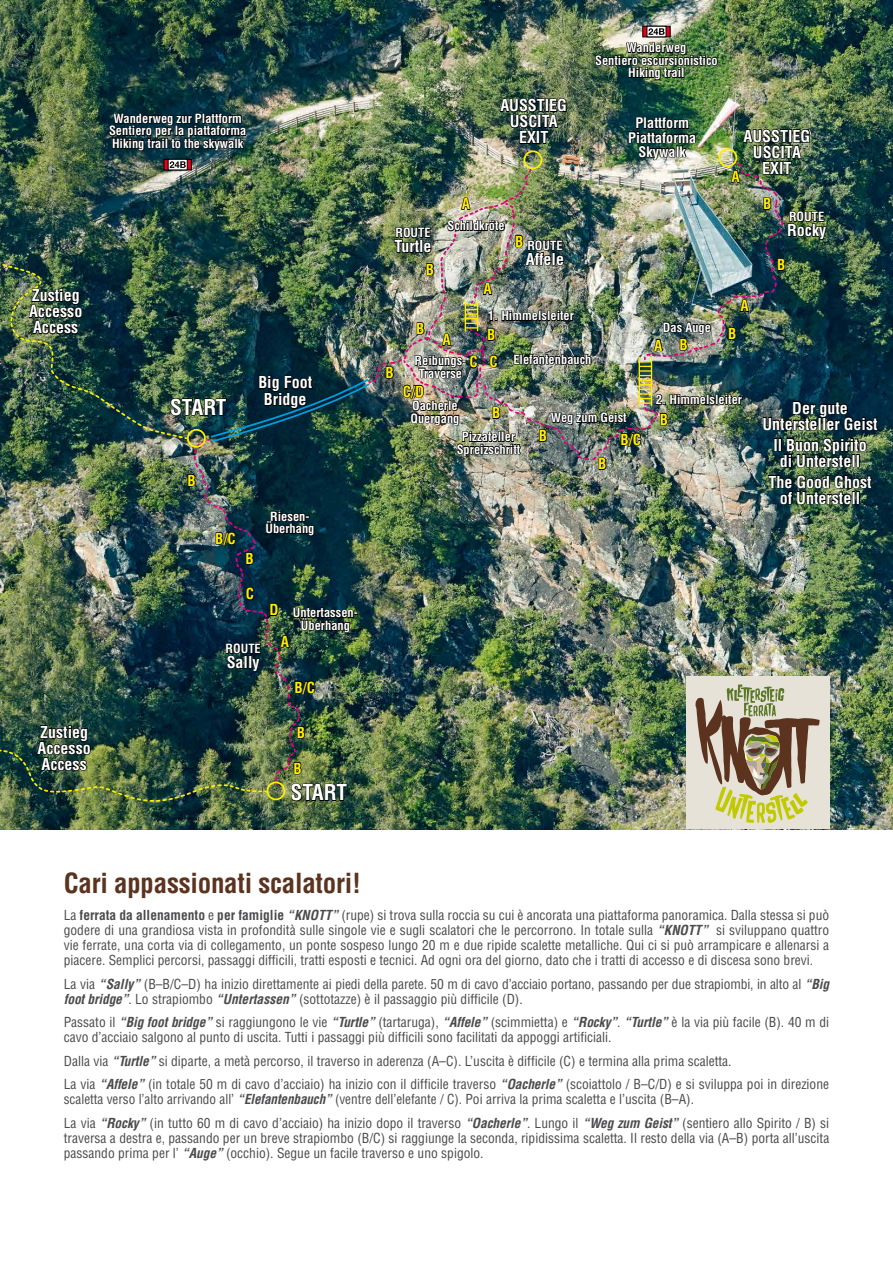
<style>
.page{position:relative;width:893px;height:1263px;background:#fff}
.page>*{position:absolute;margin:0;border:0;box-sizing:border-box;transform-origin:0 0}
.t1{font:700 condensed 27px "Helvetica";letter-spacing:-.01em;color:#5b331f}
.t2{font:700 condensed 21.3px "Helvetica LT Std";letter-spacing:-.01em;color:#fff}
.t3{font:700 condensed 16.05px/16px "Helvetica LT Std";color:#fff;text-align:center}
.t4{font:700 condensed 14.85px "Helvetica LT Std";color:#ffed00}
.t5{font:700 condensed 14.25px/14.2px "Helvetica LT Std";color:#fff;text-align:center}
.t6{font:condensed 13.5px/15px "Helvetica";color:#4b4b4d}
.t7{font:700 condensed 12.45px/12.5px "Helvetica LT Std";color:#fff;text-align:center}
.s1{font-weight:700}
.s2{font-weight:700;font-style:italic}
</style>
<div class="page">
<img style="left:0;top:0;width:893px;height:829px">
<div style="left:686px;top:677px;width:143px;height:152px;background:#e6e2d7"></div>
<img style="left:0;top:24px;width:879px;height:799px">
<p class="t3" style="left:29px;top:287px;width:55px;text-align:left">Zustieg<br>Accesso<br>Access</p>
<p class="t3" style="left:37px;top:724px;width:55px;text-align:left">Zustieg<br>Accesso<br>Access</p>
<p class="t7" style="left:595px;top:42px;width:124px">Wanderweg<br>Sentiero escursionistico<br>Hiking trail</p>
<p class="t3" style="left:500px;top:97px;width:68px">AUSSTIEG<br>USCITA<br>EXIT</p>
<p class="t7" style="left:109px;top:112px;width:139px">Wanderweg zur Plattform<br>Sentiero per la piattaforma<br>Hiking trail to the skywalk</p>
<p class="t5" style="left:628px;top:116px;width:69px">Plattform<br>Piattaforma<br>Skywalk</p>
<p class="t7" style="left:395px;top:226px;width:37px">ROUTE</p>
<p class="t3" style="left:394px;top:238px;width:39px">Turtle</p>
<p class="t4" style="left:426px;top:260px;width:10px">B</p>
<p class="t4" style="left:416px;top:319px;width:10px">B</p>
<p class="t4" style="left:462px;top:194px;width:10px">A</p>
<p class="t7" style="left:447px;top:219px;width:59px">Schildkröte</p>
<p class="t4" style="left:483px;top:280px;width:10px">A</p>
<p class="t4" style="left:515px;top:232px;width:10px">B</p>
<p class="t7" style="left:527px;top:239px;width:37px">ROUTE</p>
<p class="t3" style="left:526px;top:251px;width:40px">Affele</p>
<p class="t4" style="left:442px;top:330px;width:10px">A</p>
<p class="t7" style="left:488px;top:310px;width:88px">1. Himmelsleiter</p>
<p class="t4" style="left:487px;top:326px;width:10px">B</p>
<p class="t7" style="left:663px;top:321px;width:50px">Das Auge</p>
<p class="t4" style="left:654px;top:335px;width:35px">A B</p>
<p class="t3" style="left:744px;top:128px;width:68px">AUSSTIEG<br>USCITA<br>EXIT</p>
<p class="t4" style="left:731px;top:167px;width:10px">A</p>
<p class="t4" style="left:763px;top:194px;width:10px">B</p>
<p class="t7" style="left:789px;top:210px;width:37px">ROUTE</p>
<p class="t3" style="left:787px;top:222px;width:41px">Rocky</p>
<p class="t4" style="left:740px;top:297px;width:10px">A</p>
<p class="t4" style="left:728px;top:324px;width:10px">B</p>
<p class="t4" style="left:777px;top:255px;width:10px">B</p>
<h2 class="t2" style="left:170px;top:394px;width:58px">START</h2>
<p class="t3" style="left:258px;top:374px;width:55px;line-height:16.8px">Big Foot<br>Bridge</p>
<p class="t4" style="left:187px;top:471px;width:10px">B</p>
<p class="t4" style="left:215px;top:529px;width:22px">B/C</p>
<p class="t4" style="left:245px;top:549px;width:10px">B</p>
<p class="t4" style="left:246px;top:585px;width:10px">C</p>
<p class="t7" style="left:265px;top:510px;width:51px">Riesen-<br>Überhang</p>
<p class="t4" style="left:270px;top:601px;width:11px">D</p>
<p class="t7" style="left:293px;top:606px;width:66px">Untertassen-<br>Überhang</p>
<p class="t7" style="left:226px;top:642px;width:37px">ROUTE</p>
<p class="t3" style="left:227px;top:654px;width:34px">Sally</p>
<p class="t4" style="left:281px;top:632px;width:10px">A</p>
<p class="t4" style="left:294px;top:678px;width:22px">B/C</p>
<p class="t4" style="left:297px;top:723px;width:10px">B</p>
<p class="t4" style="left:293px;top:759px;width:10px">B</p>
<h2 class="t2" style="left:291px;top:779px;width:58px">START</h2>
<p class="t4" style="left:386px;top:363px;width:10px">B</p>
<p class="t7" style="left:415px;top:354px;width:53px">Reibungs-</p>
<p class="t7" style="left:513px;top:353px;width:80px">Elefantenbauch</p>
<p class="t7" style="left:419px;top:367px;width:45px">Traverse</p>
<p class="t4" style="left:469px;top:352px;width:30px">C C</p>
<p class="t4" style="left:403px;top:382px;width:23px">C/D</p>
<p class="t7" style="left:410px;top:399px;width:51px;text-align:left">Oacherle<br>Quergang</p>
<p class="t4" style="left:492px;top:404px;width:10px">B</p>
<p class="t7" style="left:457px;top:430px;width:65px">Pizzateller<br>Spreizschritt</p>
<p class="t7" style="left:551px;top:411px;width:77px">Weg zum Geist</p>
<p class="t4" style="left:539px;top:426px;width:10px">B</p>
<p class="t4" style="left:598px;top:455px;width:10px">B</p>
<p class="t4" style="left:621px;top:430px;width:22px">B/C</p>
<p class="t7" style="left:656px;top:393px;width:88px">2. Himmelsleiter</p>
<p class="t4" style="left:660px;top:410px;width:10px">B</p>
<p class="t3" style="left:762px;top:400px;width:117px">Der gute<br>Untersteller Geist</p>
<p class="t3" style="left:773px;top:437px;width:95px">Il Buon Spirito di Unterstell</p>
<p class="t3" style="left:768px;top:474px;width:105px">The Good Ghost of Unterstell</p>
<h1 class="t1" style="left:64px;top:866px;width:299px">Cari appassionati scalatori!</h1>
<p class="t6" style="left:64px;top:908px;width:767px;text-align:justify">La <span class="s1">ferrata da allenamento</span> e <span class="s1">per famiglie</span> <span class="s2">“KNOTT”</span> (rupe) si trova sulla roccia su cui è ancorata una piattaforma panoramica. Dalla stessa si può godere di una grandiosa vista in profondità sulle singole vie e sugli scalatori che le percorrono. In totale sulla <span class="s2">“KNOTT”</span> si sviluppano quattro vie ferrate, una corta via di collegamento, un ponte sospeso lungo 20 m e due ripide scalette metalliche. Qui ci si può arrampicare e allenarsi a piacere. Semplici percorsi, passaggi difficili, tratti esposti e tecnici. Ad ogni ora del giorno, dato che i tratti di accesso e di discesa sono brevi.</p>
<p class="t6" style="left:64px;top:976px;width:767px">La via <span class="s2">“Sally”</span> (B–B/C–D) ha inizio direttamente ai piedi della parete. 50 m di cavo d’acciaio portano, passando per due strapiombi, in alto al <span class="s2">“Big foot bridge”</span>. Lo strapiombo <span class="s2">“Untertassen”</span> (sottotazze) è il passaggio più difficile (D).</p>
<p class="t6" style="left:64px;top:1015px;width:767px">Passato il <span class="s2">“Big foot bridge”</span> si raggiungono le vie <span class="s2">“Turtle”</span> (tartaruga), <span class="s2">“Affele”</span> (scimmietta) e <span class="s2">“Rocky”</span>. <span class="s2">“Turtle”</span> è la via più facile (B). 40 m di cavo d’acciaio salgono al punto di uscita. Tutti i passaggi più difficili sono facilitati da appoggi artificiali.</p>
<p class="t6" style="left:64px;top:1049px;width:767px;line-height:23.5px">Dalla via <span class="s2">“Turtle”</span> si diparte, a metà percorso, il traverso in aderenza (A–C). L’uscita è difficile (C) e termina alla prima scaletta.<br>La via <span class="s2">“Affele”</span> (in totale 50 m di cavo d’acciaio) ha inizio con il difficile traverso <span class="s2">“Oacherle”</span> (scoiattolo / B–C/D) e si sviluppa poi in direzione</p>
<p class="t6" style="left:64px;top:1087px;width:767px;line-height:23.5px">scaletta verso l’alto arrivando all’ <span class="s2">“Elefantenbauch”</span> (ventre dell’elefante / C). Poi arriva la prima scaletta e l’uscita (B–A).<br>La via <span class="s2">“Rocky”</span> (in tutto 60 m di cavo d’acciaio) ha inizio dopo il traverso <span class="s2">“Oacherle”</span>. Lungo il <span class="s2">“Weg zum Geist”</span> (sentiero allo Spirito / B) si</p>
<p class="t6" style="left:64px;top:1130px;width:767px">traversa a destra e, passando per un breve strapiombo (B/C) si raggiunge la seconda, ripidissima scaletta. Il resto della via (A–B) porta all’uscita passando prima per l’ <span class="s2">“Auge”</span> (occhio). Segue un facile traverso e uno spigolo.</p>
</div>
